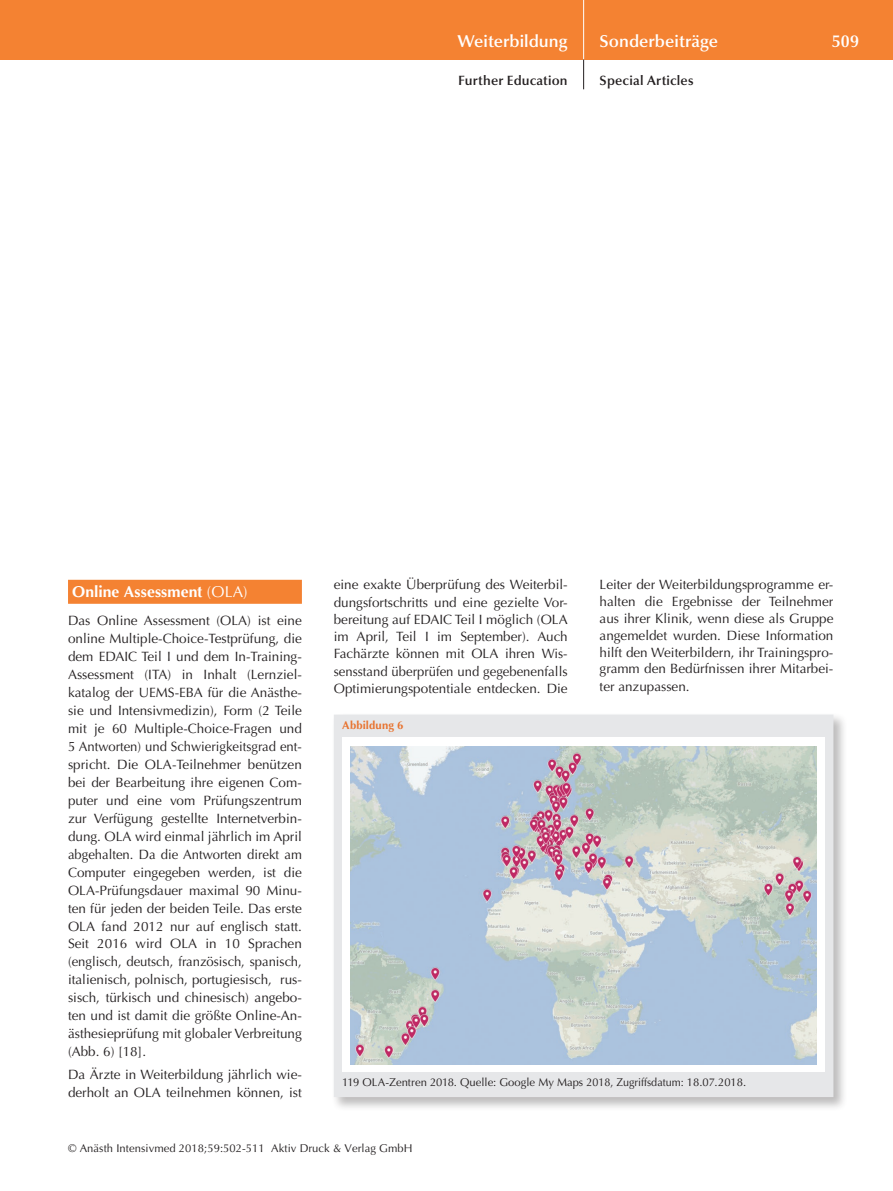
<style>
.page{position:relative;width:893px;height:1191px;background:#fff}
.page>*{position:absolute;margin:0;border:0;box-sizing:border-box;transform-origin:0 0}
.t1{font:600 17.25px "Optima";color:#fff}
.t2{font:700 15.75px "Optima";letter-spacing:.005em;color:#fff}
.t3{font:13.5px/18px "Optima";color:#231f20;text-align:justify}
.t4{font:600 13.5px "Optima";letter-spacing:.015em;color:#231f20}
.t5{font:11.25px "Optima";letter-spacing:.005em;color:#231f20}
.t6{font:700 11.25px "Optima";letter-spacing:.015em;color:#e8732f}
.s1{font-weight:400}
</style>
<div class="page">
<div style="left:0;top:0;width:893px;height:60px;background:#f48232"></div>
<hr style="left:583px;top:0;width:1px;height:60px;background:#fff">
<svg style="left:583px;top:60px;width:1px;height:29px"></svg>
<div style="left:68px;top:580px;width:234px;height:24px;background:#f48232"></div>
<div style="left:331px;top:712px;width:517px;height:399px;background:#231f20;opacity:.3"></div>
<div style="left:334px;top:714px;width:499px;height:383px;background:#e6e7e9"></div>
<div style="left:342px;top:737px;width:483px;height:334px;background:#fff"></div>
<img style="left:350px;top:746px;width:466px;height:318px">
<p class="t1" style="left:458px;top:31px;width:112px">Weiterbildung</p>
<p class="t4" style="left:458px;top:73px;width:111px">Further Education</p>
<p class="t1" style="left:600px;top:31px;width:120px">Sonderbeiträge</p>
<p class="t1" style="left:832px;top:31px;width:29px">509</p>
<p class="t4" style="left:600px;top:73px;width:95px">Special Articles</p>
<p class="t2" style="left:72px;top:582px;width:177px">Online Assessment <span class="s1">(OLA)</span></p>
<p class="t3" style="left:68px;top:611px;width:235px">Das Online Assessment (OLA) ist eine online Multiple-Choice-Testprüfung, die dem EDAIC Teil I und dem In-Training-Assessment (ITA) in Inhalt (Lernziel&shy;katalog der UEMS-EBA für die Anästhe&shy;sie und Intensivmedizin), Form (2 Teile mit je 60 Multiple-Choice-Fragen und 5 Antworten) und Schwierigkeitsgrad ent&shy;spricht. Die OLA-Teilnehmer benützen bei der Bearbeitung ihre eigenen Com&shy;puter und eine vom Prüfungszentrum zur Verfügung gestellte Internetverbin&shy;dung. OLA wird einmal jährlich im April abgehalten. Da die Antworten direkt am Computer eingegeben werden, ist die OLA-Prüfungsdauer maximal 90 Minu&shy;ten für jeden der beiden Teile. Das erste OLA fand 2012 nur auf englisch statt.<br>Seit 2016 wird OLA in 10 Sprachen (englisch, deutsch, französisch, spanisch, italienisch, polnisch, portugiesisch, rus&shy;sisch, türkisch und chinesisch) angebo&shy;ten und ist damit die größte Online-An&shy;ästhesieprüfung mit globaler Verbreitung (Abb. 6) [18].</p>
<p class="t3" style="left:68px;top:1066px;width:235px">Da Ärzte in Weiterbildung jährlich wie&shy;derholt an OLA teilnehmen können, ist</p>
<p class="t3" style="left:334px;top:576px;width:235px;line-height:17.2px">eine exakte Überprüfung des Weiterbil&shy;dungsfortschritts und eine gezielte Vor&shy;bereitung auf EDAIC Teil I möglich (OLA im April, Teil I im September). Auch Fachärzte können mit OLA ihren Wis&shy;sensstand überprüfen und gegebenenfalls Optimierungspotentiale entdecken. Die</p>
<p class="t3" style="left:600px;top:576px;width:235px;line-height:16.8px">Leiter der Weiterbildungsprogramme er&shy;halten die Ergebnisse der Teilnehmer aus ihrer Klinik, wenn diese als Gruppe angemeldet wurden. Diese Information hilft den Weiterbildern, ihr Trainingspro&shy;gramm den Bedürfnissen ihrer Mitarbei&shy;ter anzupassen.</p>
<p class="t6" style="left:342px;top:719px;width:63px">Abbildung 6</p>
<p class="t5" style="left:342px;top:1076px;width:405px">119 OLA-Zentren 2018. Quelle: Google My Maps 2018, Zugriffsdatum: 18.07.2018.</p>
<p class="t5" style="left:68px;top:1142px;width:346px">© Anästh Intensivmed 2018;59:502-511 Aktiv Druck &amp; Verlag GmbH</p>
</div>
